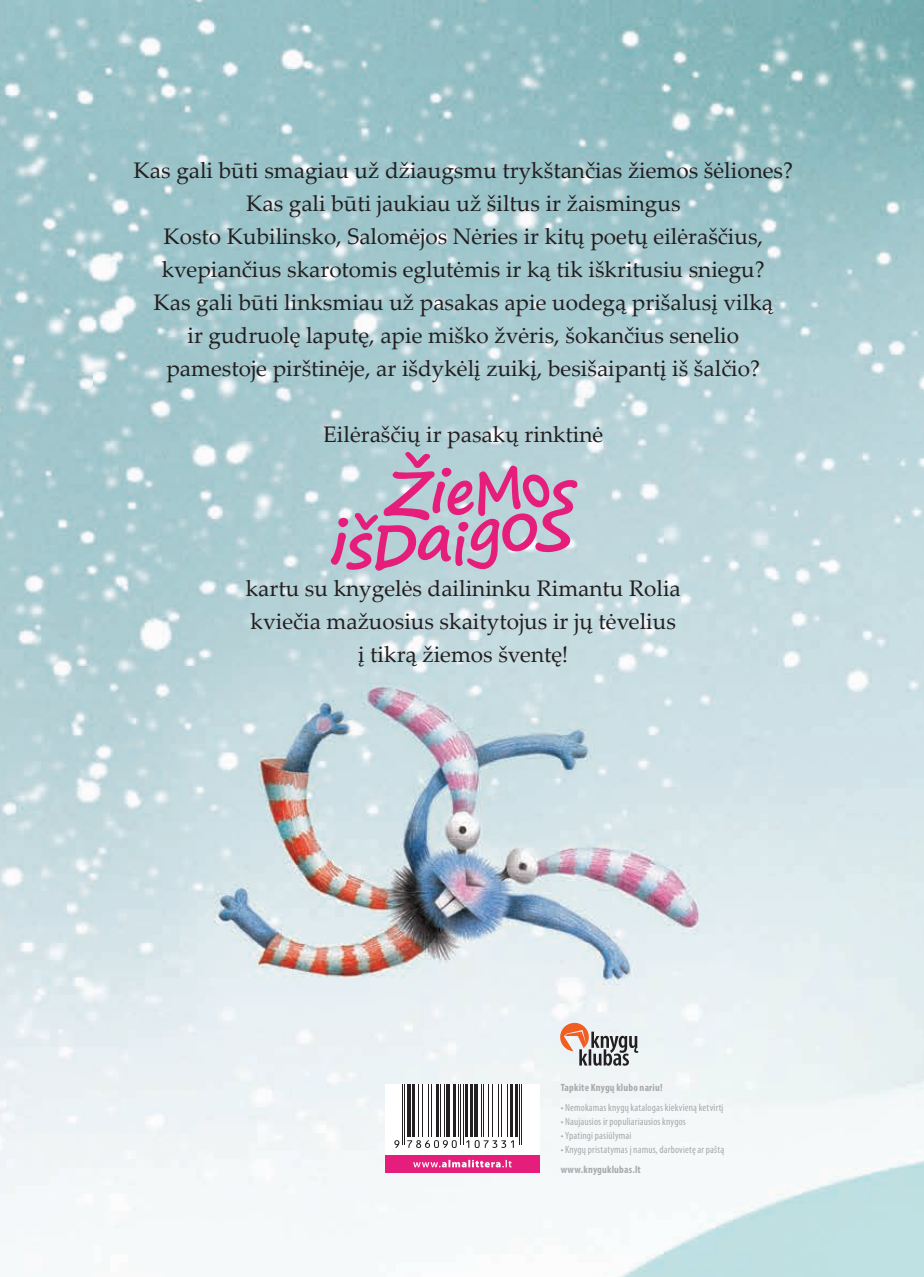
<style>
.page{position:relative;width:924px;height:1277px;background:#fff}
.page>*{position:absolute;margin:0;border:0;box-sizing:border-box;transform-origin:0 0}
.t1{font:22.5px/33px "Palatino Linotype";color:#231f20;text-align:center}
.t2{font:condensed 10.5px "Myriad Pro";letter-spacing:.015em;color:#a8a9ad}
.t3{font:700 condensed 10.5px "Myriad Pro";letter-spacing:.02em;color:#a8a9ad}
</style>
<div class="page">
<img style="left:0;top:0;width:924px;height:1276px">
<div style="left:385px;top:1084px;width:154px;height:71px;background:#fff"></div>
<div style="left:385px;top:1155px;width:154px;height:17px;background:#e61e7b"></div>
<svg style="left:413px;top:1159px;width:98px;height:8px"></svg>
<hr style="left:401px;top:1084px;width:1px;height:60px;background:#231f20">
<hr style="left:404px;top:1084px;width:1px;height:60px;background:#231f20">
<hr style="left:407px;top:1084px;width:3px;height:52px;background:#231f20">
<hr style="left:412px;top:1084px;width:2px;height:52px;background:#231f20">
<hr style="left:418px;top:1084px;width:1px;height:52px;background:#231f20">
<hr style="left:422px;top:1084px;width:1px;height:52px;background:#231f20">
<hr style="left:428px;top:1084px;width:1px;height:52px;background:#231f20">
<hr style="left:431px;top:1084px;width:1px;height:52px;background:#231f20">
<hr style="left:436px;top:1084px;width:2px;height:52px;background:#231f20">
<hr style="left:440px;top:1084px;width:1px;height:52px;background:#231f20">
<hr style="left:443px;top:1084px;width:1px;height:52px;background:#231f20">
<hr style="left:446px;top:1084px;width:4px;height:52px;background:#231f20">
<hr style="left:454px;top:1084px;width:2px;height:52px;background:#231f20">
<hr style="left:457px;top:1084px;width:1px;height:52px;background:#231f20">
<hr style="left:460px;top:1084px;width:1px;height:60px;background:#231f20">
<hr style="left:463px;top:1084px;width:1px;height:60px;background:#231f20">
<hr style="left:465px;top:1084px;width:2px;height:52px;background:#231f20">
<hr style="left:470px;top:1084px;width:2px;height:52px;background:#231f20">
<hr style="left:474px;top:1084px;width:4px;height:52px;background:#231f20">
<hr style="left:480px;top:1084px;width:1px;height:52px;background:#231f20">
<hr style="left:483px;top:1084px;width:1px;height:52px;background:#231f20">
<hr style="left:488px;top:1084px;width:1px;height:52px;background:#231f20">
<hr style="left:492px;top:1084px;width:1px;height:52px;background:#231f20">
<hr style="left:498px;top:1084px;width:1px;height:52px;background:#231f20">
<hr style="left:501px;top:1084px;width:1px;height:52px;background:#231f20">
<hr style="left:507px;top:1084px;width:1px;height:52px;background:#231f20">
<hr style="left:510px;top:1084px;width:2px;height:52px;background:#231f20">
<hr style="left:515px;top:1084px;width:2px;height:52px;background:#231f20">
<hr style="left:519px;top:1084px;width:1px;height:60px;background:#231f20">
<hr style="left:521px;top:1084px;width:1px;height:60px;background:#231f20">
<svg style="left:394px;top:1140px;width:5px;height:7px"></svg>
<svg style="left:407px;top:1140px;width:50px;height:7px"></svg>
<svg style="left:466px;top:1140px;width:48px;height:7px"></svg>
<svg style="left:559px;top:1021px;width:79px;height:44px;background:#c3b4ae"></svg>
<svg style="left:330px;top:452px;width:247px;height:118px;background:#c59fbe"></svg>
<p class="t1" style="left:134px;top:153px;width:661px">Kas gali būti smagiau už džiaugsmu trykštančias žiemos šėliones?<br>Kas gali būti jaukiau už šiltus ir žaismingus<br>Kosto Kubilinsko, Salomėjos Nėries ir kitų poetų eilėraščius, kvepiančius skarotomis eglutėmis ir ką tik iškritusiu sniegu?<br>Kas gali būti linksmiau už pasakas apie uodegą prišalusį vilką<br>ir gudruolę laputę, apie miško žvėris, šokančius senelio<br>pamestoje pirštinėje, ar išdykėlį zuikį, besišaipantį iš šalčio?</p>
<p class="t1" style="left:323px;top:417px;width:282px">Eilėraščių ir pasakų rinktinė</p>
<p class="t1" style="left:246px;top:570px;width:436px">kartu su knygelės dailininku Rimantu Rolia kviečia mažuosius skaitytojus ir jų tėvelius į tikrą žiemos šventę!</p>
<p class="t3" style="left:560px;top:1080px;width:103px">Tapkite Knygų klubo nariu!</p>
<p class="t2" style="left:560px;top:1100px;width:164px">• Nemokamas knygų katalogas kiekvieną ketvirtį</p>
<p class="t2" style="left:560px;top:1115px;width:127px">• Naujausios ir populiariausios knygos</p>
<p class="t2" style="left:560px;top:1129px;width:72px">• Ypatingi pasiūlymai</p>
<p class="t2" style="left:560px;top:1143px;width:165px">• Knygų pristatymas į namus, darbovietę ar paštą</p>
<p class="t3" style="left:560px;top:1162px;width:82px">www.knyguklubas.lt</p>
</div>
